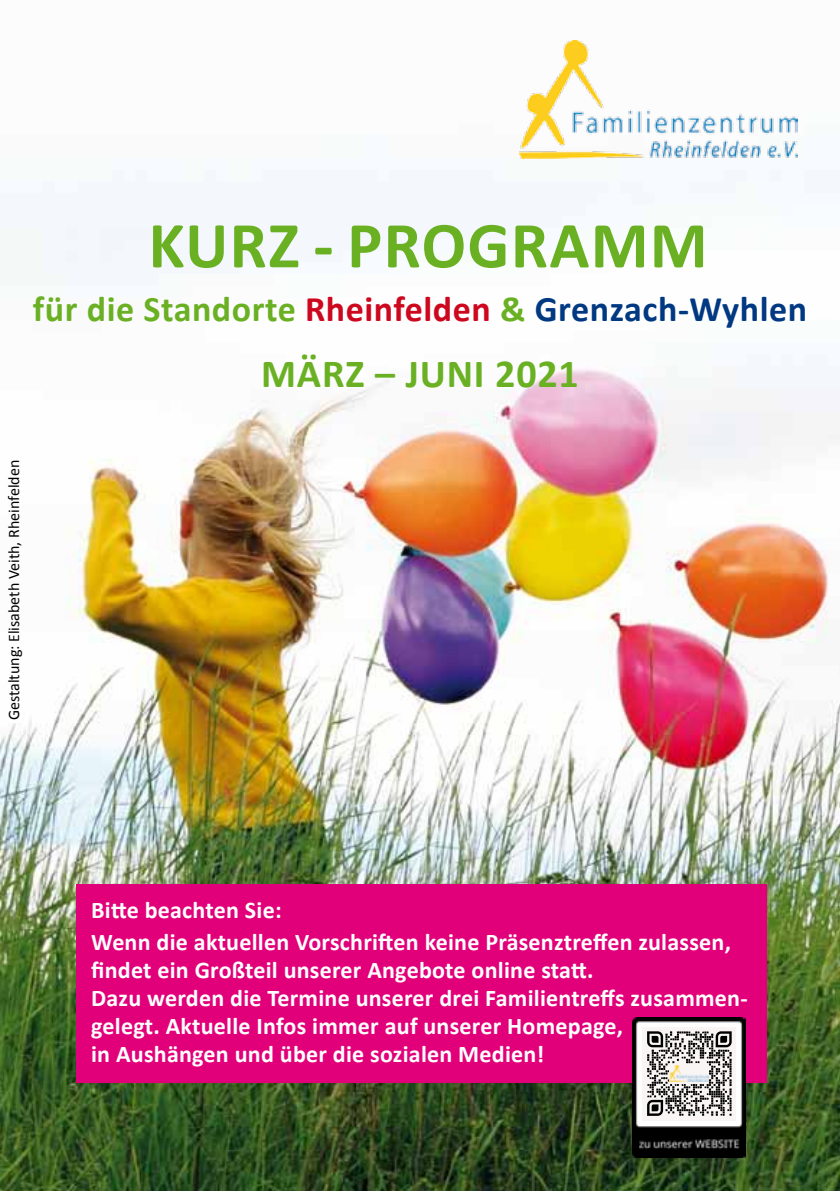
<style>
.page{position:relative;width:840px;height:1191px;background:#fff}
.page>*{position:absolute;margin:0;border:0;box-sizing:border-box;transform-origin:0 0}
.t1{font:700 66px "Calibri";letter-spacing:.02em;color:#6ab023}
.t2{font:700 40px "Calibri";letter-spacing:.02em;color:#6ab023}
.t3{font:700 36px "Calibri";letter-spacing:.015em;color:#6ab023}
.t4{font:700 24px/28px "Calibri";letter-spacing:.01em;color:#fff}
.t5{font:16px "Calibri";color:#000}
.s1{color:#cd071e}
.s2{color:#003882}
</style>
<div class="page">
<img style="left:0;top:40px;width:839px;height:1151px">
<img style="left:519px;top:41px;width:278px;height:117px">
<div style="left:76px;top:884px;width:689px;height:199px;background:#e2007a"></div>
<img style="left:632px;top:1017px;width:113px;height:140px">
<div style="left:642px;top:1026px;width:93px;height:94px;background:#f9f5f5"></div>
<svg style="left:647px;top:1031px;width:84px;height:84px"></svg>
<img style="left:669px;top:1065px;width:39px;height:16px">
<h1 class="t1" style="left:148px;top:203px;width:560px">KURZ - PROGRAMM</h1>
<h3 class="t3" style="left:33px;top:286px;width:775px">für die Standorte <span class="s1">Rheinfelden</span> &amp; <span class="s2">Grenzach-Wyhlen</span></h3>
<h2 class="t2" style="left:261px;top:348px;width:319px">MÄRZ – JUNI 2021</h2>
<p class="t5" style="left:4px;top:720px;width:262px;rotate:-90deg">Gestaltung: Elisabeth Veith, Rheinfelden</p>
<p class="t4" style="left:91px;top:894px;width:641px;line-height:32px">Bitte beachten Sie:<br>Wenn die aktuellen Vorschriften keine Präsenztreffen zulassen,</p>
<p class="t4" style="left:91px;top:956px;width:657px">findet ein Großteil unserer Angebote online statt.<br>Dazu werden die Termine unserer drei Familientreffs zusammen&shy;gelegt. Aktuelle Infos immer auf unserer Homepage,<br>in Aushängen und über die sozialen Medien!</p>
</div>
